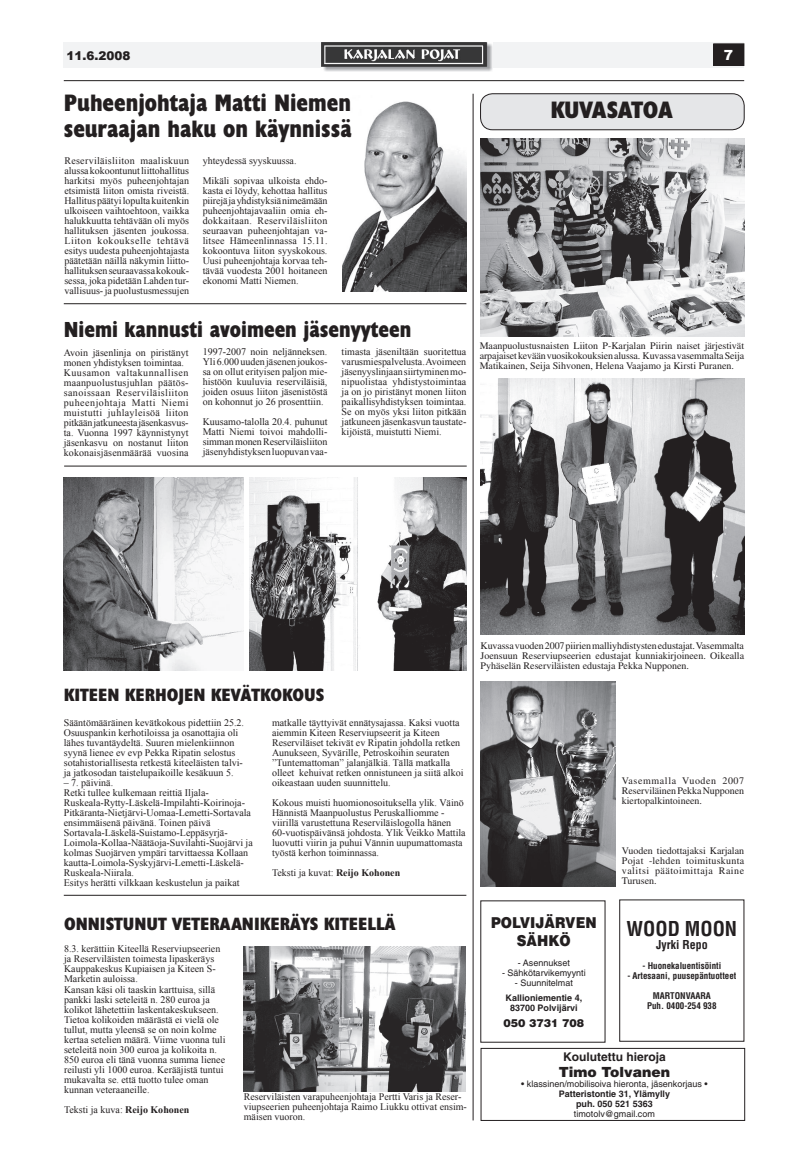
<style>
.page{position:relative;width:808px;height:1163px;background:#fff}
.page>*{position:absolute;margin:0;border:0;box-sizing:border-box;transform-origin:0 0}
.t1{font:700 condensed 24px/26px "Humanist 521 BT Xtra";color:#231f20}
.t2{font:700 condensed 22px "Humanist 521 BT Xtra";color:#231f20}
.t3{font:700 condensed 20px "Helvetica";color:#231f20}
.t4{font:700 condensed 18px "Humanist 521 BT Xtra";color:#231f20}
.t5{font:900 15px/18px "Helvetica";color:#231f20;text-align:center;scale:.9 1}
.t6{font:900 14px "Helvetica";color:#231f20}
.t7{font:900 14px "Arial";color:#fff}
.t8{font:700 12px "Helvetica";color:#231f20}
.t9{font:900 12px "Arial";color:#231f20}
.t10{font:700 condensed 12px "Helvetica";color:#231f20}
.t11{font:900 11px "Helvetica";color:#231f20}
.t12{font:10px/10px "Times New Roman";color:#231f20}
.t13{font:10px/10px "Times";color:#231f20;text-align:justify}
.t14{font:9px "Helvetica";color:#231f20}
.t15{font:700 condensed 9px/10px "Helvetica";color:#231f20;text-align:center}
.t16{font:700 9px/10px "Helvetica";color:#231f20;text-align:center}
.s1{font-weight:700}
</style>
<div class="page">
<div style="left:64px;top:42px;width:680px;height:26px;background:#f2f3f4"></div>
<img style="left:322px;top:43px;width:170px;height:28px">
<div style="left:480px;top:94px;width:264px;height:36px;background:#e5e6e8;border-radius:12px"></div>
<div style="left:480px;top:93px;width:265px;height:37px;border:1px solid #231f20;border-radius:12px"></div>
<div style="left:714px;top:44px;width:30px;height:21px;background:#231f20"></div>
<div style="left:713px;top:43px;width:31px;height:23px;border:1px solid #231f20"></div>
<hr style="left:64px;top:80px;width:680px;height:1px;background:#231f20">
<div style="left:481px;top:1047px;width:264px;height:73px;border:1px solid #231f20"></div>
<img style="left:64px;top:477px;width:180px;height:193px">
<img style="left:250px;top:477px;width:216px;height:193px">
<img style="left:244px;top:946px;width:221px;height:145px">
<img style="left:480px;top:379px;width:264px;height:255px">
<img style="left:480px;top:139px;width:264px;height:198px">
<img style="left:480px;top:681px;width:136px;height:205px">
<img style="left:343px;top:101px;width:123px;height:191px">
<hr style="left:473px;top:94px;width:1px;height:1026px;background:#231f20">
<hr style="left:64px;top:303px;width:402px;height:1px;background:#231f20">
<hr style="left:64px;top:466px;width:403px;height:1px;background:#231f20">
<hr style="left:64px;top:894px;width:402px;height:1px;background:#231f20">
<p class="t9" style="left:66px;top:49px;width:66px">11.6.2008</p>
<h3 class="t7" style="left:724px;top:47px;width:11px">7</h3>
<h1 class="t1" style="left:64px;top:90px;width:289px">Puheenjohtaja Matti Niemen seuraajan haku on käynnissä</h1>
<p class="t12" style="left:203px;top:150px;width:126px;line-height:20px">yhteydessä syyskuussa.<br>Mikäli sopivaa ulkoista ehdo-</p>
<p class="t12" style="left:203px;top:185px;width:126px;text-align:justify">kasta ei löydy, kehottaa hallitus piirejä ja yhdistyksiä nimeämään puheenjohtajavaaliin omia eh&shy;dokkaitaan. Reserviläisliiton seuraavan puheenjohtajan va&shy;litsee Hämeenlinnassa 15.11. kokoontuva liiton syyskokous.<br>Uusi puheenjohtaja korvaa teh&shy;tävää vuodesta 2001 hoitaneen ekonomi Matti Niemen.</p>
<p class="t12" style="left:64px;top:155px;width:126px;text-align:justify">Reserviläisliiton maaliskuun alussa kokoontunut liittohallitus harkitsi myös puheenjohtajan etsimistä liiton omista riveistä.<br>Hallitus päätyi lopulta kuitenkin ulkoiseen vaihtoehtoon, vaikka halukkuutta tehtävään oli myös hallituksen jäsenten joukossa.<br>Liiton kokoukselle tehtävä esitys uudesta puheenjohtajasta päätetään näillä näkymin liitto&shy;hallituksen seuraavassa kokouk&shy;sessa, joka pidetään Lahden tur&shy;vallisuus- ja puolustusmessujen</p>
<h2 class="t2" style="left:64px;top:315px;width:349px">Niemi kannusti avoimeen jäsenyyteen</h2>
<p class="t12" style="left:203px;top:346px;width:126px;text-align:justify">1997-2007 noin neljänneksen.<br>Yli 6.000 uuden jäsenen joukos&shy;sa on ollut erityisen paljon mie&shy;histöön kuuluvia reserviläisiä, joiden osuus liiton jäsenistöstä on kohonnut jo 26 prosenttiin.</p>
<p class="t12" style="left:203px;top:416px;width:126px;text-align:justify">Kuusamo-talolla 20.4. puhunut Matti Niemi toivoi mahdolli&shy;simman monen Reserviläisliiton jäsenyhdistyksen luopuvan vaa-</p>
<p class="t12" style="left:342px;top:346px;width:126px;text-align:justify">timasta jäseniltään suoritettua varusmiespalvelusta. Avoimeen jäsenyyslinjaan siirtyminen mo&shy;nipuolistaa yhdistystoimintaa ja on jo piristänyt monen liiton paikallisyhdistyksen toimintaa.<br>Se on myös yksi liiton pitkään jatkuneen jäsenkasvun taustate&shy;kijöistä, muistutti Niemi.</p>
<p class="t12" style="left:64px;top:347px;width:126px">Avoin jäsenlinja on piristänyt monen yhdistyksen toimintaa.<br>Kuusamon valtakunnallisen maanpuolustusjuhlan päätös&shy;sanoissaan Reserviläisliiton puheenjohtaja Matti Niemi muistutti juhlayleisöä liiton pitkään jatkuneesta jäsenkasvus&shy;ta. Vuonna 1997 käynnistynyt jäsenkasvu on nostanut liiton kokonaisjäsenmäärää vuosina</p>
<h1 class="t1" style="left:550px;top:96px;width:124px">KUVASATOA</h1>
<p class="t13" style="left:480px;top:341px;width:266px">Maanpuolustusnaisten Liiton P-Karjalan Piirin naiset järjestivät arpajaiset kevään vuosikokouksien alussa. Kuvassa vasemmalta Seija Matikainen, Seija Sihvonen, Helena Vaajamo ja Kirsti Puranen.</p>
<h3 class="t4" style="left:64px;top:683px;width:262px">KITEEN KERHOJEN KEVÄTKOKOUS</h3>
<p class="t12" style="left:272px;top:717px;width:193px">matkalle täyttyivät ennätysajassa. Kaksi vuotta aiemmin Kiteen Reserviupseerit ja Kiteen Reserviläiset tekivät ev Ripatin johdolla retken Aunukseen, Syvärille, Petroskoihin seuraten ”Tuntemattoman” jalanjälkiä. Tällä matkalla olleet kehuivat retken onnistuneen ja siitä alkoi oikeastaan uuden suunnittelu.</p>
<p class="t12" style="left:272px;top:797px;width:195px">Kokous muisti huomionosoituksella ylik. Väinö Hännistä Maanpuolustus Peruskalliomme - viirillä varustettuna Reserviläislogolla hänen 60-vuotispäivänsä johdosta. Ylik Veikko Mattila luovutti viirin ja puhui Vännin uupumattomasta työstä kerhon toiminnassa.</p>
<p class="t12" style="left:272px;top:867px;width:130px">Teksti ja kuvat: <span class="s1">Reijo Kohonen</span></p>
<h3 class="t4" style="left:64px;top:912px;width:333px">ONNISTUNUT VETERAANIKERÄYS KITEELLÄ</h3>
<p class="t12" style="left:64px;top:717px;width:182px">Sääntömääräinen kevätkokous pidettiin 25.2.<br>Osuuspankin kerhotiloissa ja osanottajia oli lähes tuvantäydeltä. Suuren mielenkiinnon syynä lienee ev evp Pekka Ripatin selostus sotahistoriallisesta retkestä kiteeläisten talvi&shy;ja jatkosodan taistelupaikoille kesäkuun 5.</p>
<p class="t12" style="left:64px;top:777px;width:191px">– 7. päivinä.<br>Retki tullee kulkemaan reittiä Iljala-Ruskeala-Rytty-Läskelä-Impilahti-Koirinoja-Pitkäranta-Nietjärvi-Uomaa-Lemetti-Sortavala ensimmäisenä päivänä. Toinen päivä Sortavala-Läskelä-Suistamo-Leppäsyrjä-Loimola-Kollaa-Näätäoja-Suvilahti-Suojärvi ja kolmas Suojärven ympäri tarvittaessa Kollaan kautta-Loimola-Syskyjärvi-Lemetti-Läskelä-Ruskeala-Niirala.<br>Esitys herätti vilkkaan keskustelun ja paikat</p>
<p class="t12" style="left:64px;top:943px;width:163px">8.3. kerättiin Kiteellä Reserviupseerien ja Reserviläisten toimesta lipaskeräys Kauppakeskus Kupiaisen ja Kiteen S-Marketin auloissa.<br>Kansan käsi oli taaskin karttuisa, sillä pankki laski seteleitä n. 280 euroa ja kolikot lähetettiin laskentakeskukseen.<br>Tietoa kolikoiden määrästä ei vielä ole tullut, mutta yleensä se on noin kolme kertaa setelien määrä. Viime vuonna tuli seteleitä noin 300 euroa ja kolikoita n.<br>850 euroa eli tänä vuonna summa lienee reilusti yli 1000 euroa. Kerääjistä tuntui mukavalta se. että tuotto tulee oman kunnan veteraaneille.</p>
<p class="t12" style="left:64px;top:1103px;width:127px">Teksti ja kuva: <span class="s1">Reijo Kohonen</span></p>
<p class="t12" style="left:244px;top:1091px;width:225px">Reserviläisten varapuheenjohtaja Pertti Varis ja Reser&shy;viupseerien puheenjohtaja Raimo Liukku ottivat ensim&shy;mäisen vuoron.</p>
<p class="t13" style="left:480px;top:640px;width:265px">Kuvassa vuoden 2007 piirien malliyhdistysten edustajat. Vasemmalta Joensuun Reserviupseerien edustajat kunniakirjoineen. Oikealla Pyhäselän Reserviläisten edustaja Pekka Nupponen.</p>
<p class="t13" style="left:622px;top:775px;width:124px">Vasemmalla Vuoden 2007<br>Reserviläinen Pekka Nupponen kiertopalkintoineen.</p>
<p class="t13" style="left:622px;top:845px;width:124px">Vuoden tiedottajaksi Karjalan Pojat -lehden toimituskunta valitsi päätoimittaja Raine Turusen.</p>
<h3 class="t5" style="left:491px;top:913px;width:119px">POLVIJÄRVEN<br>SÄHKÖ</h3>
<p class="t14" style="left:518px;top:957px;width:54px">- Asennukset</p>
<p class="t14" style="left:502px;top:967px;width:85px">- Sähkötarvikemyynti</p>
<p class="t14" style="left:515px;top:977px;width:60px">- Suunnitelmat</p>
<p class="t16" style="left:506px;top:992px;width:78px">Kallioniementie 4,<br>83700 Polvijärvi</p>
<p class="t11" style="left:503px;top:1016px;width:82px">050 3731 708</p>
<p class="t8" style="left:563px;top:1049px;width:104px">Koulutettu hieroja</p>
<h3 class="t6" style="left:559px;top:1062px;width:113px">Timo Tolvanen</h3>
<p class="t14" style="left:521px;top:1078px;width:188px">• klassinen/mobilisoiva hieronta, jäsenkorjaus •</p>
<p class="t16" style="left:559px;top:1088px;width:113px">Patteristontie 31, Ylämylly puh. 050 521 5363</p>
<p class="t14" style="left:574px;top:1108px;width:83px">timotolv@gmail.com</p>
<h3 class="t3" style="left:627px;top:916px;width:112px">wood moon</h3>
<p class="t10" style="left:656px;top:936px;width:53px">Jyrki Repo</p>
<p class="t15" style="left:642px;top:960px;width:80px">- Huonekaluentisöinti</p>
<p class="t15" style="left:627px;top:970px;width:110px">- Artesaani, puusepäntuotteet</p>
<p class="t15" style="left:647px;top:990px;width:71px">MARTONVAARA<br>Puh. 0400-254 938</p>
</div>
